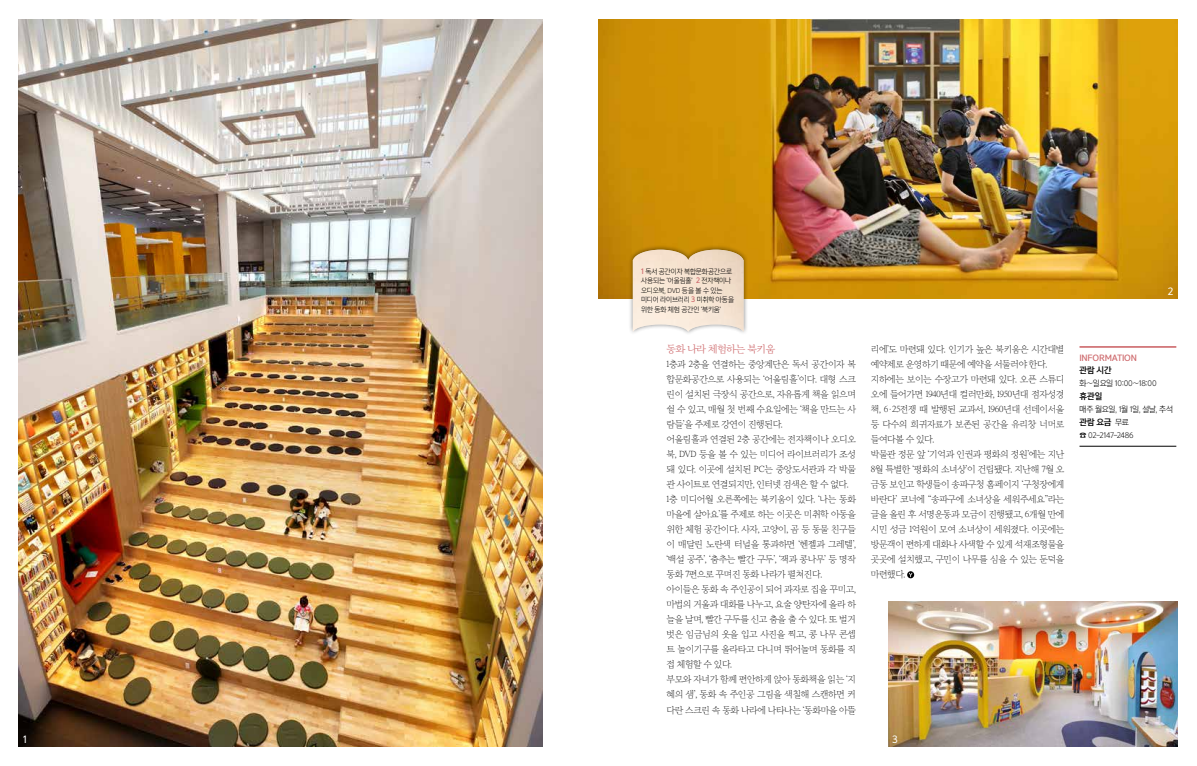
<style>
.page{position:relative;width:1197px;height:766px;background:#fff}
.page>*{position:absolute;margin:0;border:0;box-sizing:border-box;transform-origin:0 0}
.t1{font:10px "Yoon Myungjo Pro 730";letter-spacing:-.04em;color:#ce6a6d}
.t2{font:9.5px "Yoon Gothic Pro 760";color:#fff}
.t3{font:9.2px/15px "Yoon Myungjo Pro 710";letter-spacing:-.05em;color:#000}
.t4{font:8px "Yoon Gothic Pro 730";letter-spacing:-.035em;color:#000}
.t5{font:8px "Yoon Gothic Pro 770";color:#000}
.t6{font:8px "Yoon Gothic Pro 770";letter-spacing:-.035em;color:#ce6a6d}
.t7{font:7px/9.5px "Yoon Gothic Pro 730";letter-spacing:-.025em;color:#000;scale:.96 1}
.s1{font-family:"Yoon Gothic Pro 770";color:#ce6a6d}
.s2{font-family:"Yoon Gothic Pro 730"}
</style>
<div class="page">
<img style="left:19px;top:20px;width:523px;height:726px">
<img style="left:598px;top:20px;width:578px;height:278px">
<svg style="left:907px;top:571px;width:7px;height:7px"></svg>
<svg style="left:908px;top:572px;width:4px;height:5px"></svg>
<img style="left:888px;top:601px;width:288px;height:145px">
<hr style="left:1079px;top:346px;width:97px;height:1px;background:#ce6a6d">
<hr style="left:1079px;top:446px;width:97px;height:1px;background:#000">
<div style="left:628px;top:245px;width:120px;height:91px;background:#000;opacity:.5"></div>
<img style="left:632px;top:249px;width:111px;height:82px">
<p class="t2" style="left:23px;top:732px;width:5px">1</p>
<p class="t7" style="left:641px;top:266px;width:98px"><span class="s1">1</span> 독서 공간이자 복합문화공간으로 사용되는 ‘어울림홀’ <span class="s1">2</span> 전자책이나 오디오북, DVD 등을 볼 수 있는 미디어 라이브러리 <span class="s1">3</span> 미취학 아동을 위한 동화 체험 공간인 ‘북키움’</p>
<p class="t1" style="left:666px;top:343px;width:110px">동화 나라 체험하는 북키움</p>
<p class="t3" style="left:666px;top:356px;width:191px">1층과 2층을 연결하는 중앙계단은 독서 공간이자 복 합문화공간으로 사용되는 ‘어울림홀’이다. 대형 스크 린이 설치된 극장식 공간으로, 자유롭게 책을 읽으며 쉴 수 있고, 매월 첫 번째 수요일에는 ‘책을 만드는 사 람들’을 주제로 강연이 진행된다.<br>어울림홀과 연결된 2층 공간에는 전자책이나 오디오 북, DVD 등을 볼 수 있는 미디어 라이브러리가 조성 돼 있다. 이곳에 설치된 PC는 중앙도서관과 각 박물 관 사이트로 연결되지만, 인터넷 검색은 할 수 없다.<br>1층 미디어월 오른쪽에는 북키움이 있다. ‘나는 동화 마을에 살아요’를 주제로 하는 이곳은 미취학 아동을 위한 체험 공간이다. 사자, 고양이, 곰 등 동물 친구들 이 매달린 노란색 터널을 통과하면 ‘헨젤과 그레텔’, ‘백설 공주’, ‘춤추는 빨간 구두’, ‘잭과 콩나무’ 등 명작 동화 7편으로 꾸며진 동화 나라가 펼쳐진다. 아이들은 동화 속 주인공이 되어 과자로 집을 꾸미고, 마법의 거울과 대화를 나누고, 요술 양탄자에 올라 하 늘을 날며, 빨간 구두를 신고 춤을 출 수 있다. 또 벌거 벗은 임금님의 옷을 입고 사진을 찍고, 콩 나무 콘셉 트 놀이기구를 올라타고 다니며 뛰어놀며 동화를 직 접 체험할 수 있다.<br>부모와 자녀가 함께 편안하게 앉아 동화책을 읽는 ‘지 혜의 샘’, 동화 속 주인공 그림을 색칠해 스캔하면 커 다란 스크린 속 동화 나라에 나타나는 ‘동화마을 아뜰</p>
<p class="t2" style="left:1167px;top:285px;width:7px">2</p>
<p class="t3" style="left:870px;top:341px;width:195px">리에’도 마련돼 있다. 인기가 높은 북키움은 시간대별 예약제로 운영하기 때문에 예약을 서둘러야 한다. 지하에는 보이는 수장고가 마련돼 있다. 오픈 스튜디 오에 들어가면 1940년대 컬러만화, 1950년대 점자성경 책, 6·25전쟁 때 발행된 교과서, 1960년대 선데이서울 등 다수의 희귀자료가 보존된 공간을 유리창 너머로 들여다볼 수 있다.<br>박물관 정문 앞 ‘기억과 인권과 평화의 정원’에는 지난<br>8월 특별한 ‘평화의 소녀상’이 건립됐다. 지난해 7월 오 금동 보인고 학생들이 송파구청 홈페이지 ‘구청장에게 바란다’ 코너에 “송파구에 소녀상을 세워주세요”라는 글을 올린 후 서명운동과 모금이 진행됐고, 6개월 만에 시민 성금 1억원이 모여 소녀상이 세워졌다. 이곳에는 방문객이 편하게 대화나 사색할 수 있게 석재조형물을 곳곳에 설치했고, 구민이 나무를 심을 수 있는 둔덕을 마련했다.</p>
<p class="t6" style="left:1079px;top:352px;width:59px">INFORMATION</p>
<p class="t5" style="left:1079px;top:364px;width:34px">관람 시간</p>
<p class="t4" style="left:1079px;top:378px;width:79px">화∼일요일 10:00∼18:00</p>
<p class="t5" style="left:1079px;top:390px;width:25px">휴관일</p>
<p class="t4" style="left:1079px;top:404px;width:95px">매주 월요일, 1월 1일, 설날, 추석</p>
<p class="t5" style="left:1079px;top:416px;width:51px">관람 요금 <span class="s2">무료</span></p>
<p class="t4" style="left:1079px;top:430px;width:56px">☎ 02-2147-2486</p>
<p class="t2" style="left:892px;top:732px;width:7px">3</p>
</div>
